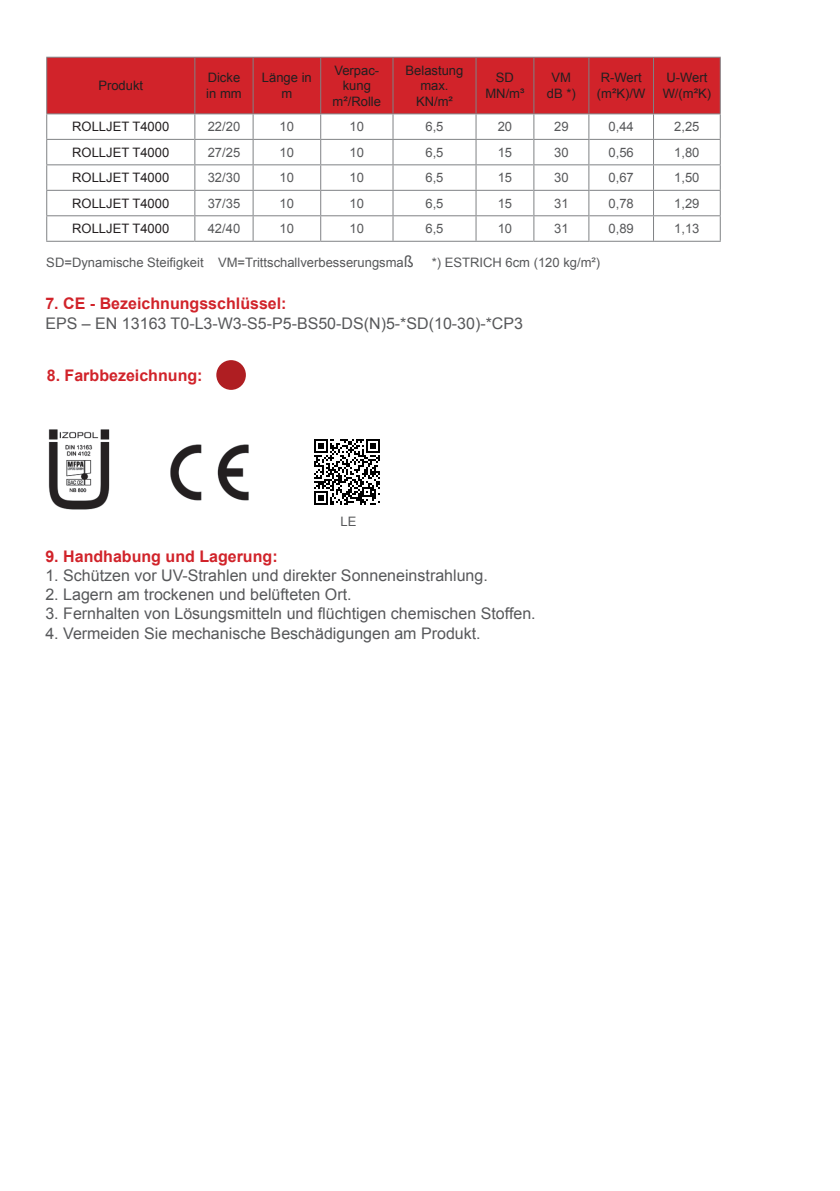
<style>
.page{position:relative;width:840px;height:1191px;background:#fff}
.page>*{position:absolute;margin:0;border:0;box-sizing:border-box;transform-origin:0 0}
.t1{font:16px/19.2px "Arial";color:#57585a}
.t2{font:700 16px "Arial";color:#d1232a}
.t3{font:13px "Arial";color:#57585a}
.t4{font:13px/15.6px "Arial";color:#231f20;text-align:center}
.s1{font-size:16px}
.s2{font-weight:700;color:#d1232a}
</style>
<div class="page">
<div style="left:216px;top:360px;width:30px;height:30px;background:#af1e22;border-radius:50%"></div>
<hr style="left:46px;top:241px;width:148px;height:1px;background:#808285">
<hr style="left:194px;top:241px;width:59px;height:1px;background:#808285">
<hr style="left:253px;top:241px;width:67px;height:1px;background:#808285">
<hr style="left:320px;top:241px;width:73px;height:1px;background:#808285">
<hr style="left:393px;top:241px;width:83px;height:1px;background:#808285">
<hr style="left:476px;top:241px;width:57px;height:1px;background:#808285">
<hr style="left:589px;top:241px;width:64px;height:1px;background:#808285">
<hr style="left:533px;top:241px;width:56px;height:1px;background:#808285">
<svg style="left:46px;top:58px;width:674px;height:183px"></svg>
<hr style="left:653px;top:241px;width:67px;height:1px;background:#808285">
<hr style="left:46px;top:57px;width:149px;height:1px;background:#808285">
<hr style="left:46px;top:58px;width:1px;height:55px;background:#808285">
<hr style="left:195px;top:57px;width:58px;height:1px;background:#808285">
<hr style="left:194px;top:58px;width:1px;height:55px;background:#808285">
<hr style="left:253px;top:57px;width:67px;height:1px;background:#808285">
<hr style="left:252px;top:58px;width:1px;height:55px;background:#808285">
<hr style="left:320px;top:57px;width:73px;height:1px;background:#808285">
<hr style="left:320px;top:58px;width:1px;height:55px;background:#808285">
<hr style="left:393px;top:57px;width:83px;height:1px;background:#808285">
<hr style="left:392px;top:58px;width:1px;height:55px;background:#808285">
<hr style="left:476px;top:57px;width:57px;height:1px;background:#808285">
<hr style="left:475px;top:58px;width:1px;height:55px;background:#808285">
<hr style="left:533px;top:57px;width:55px;height:1px;background:#808285">
<hr style="left:533px;top:58px;width:1px;height:55px;background:#808285">
<hr style="left:588px;top:57px;width:65px;height:1px;background:#808285">
<hr style="left:588px;top:58px;width:1px;height:55px;background:#808285">
<hr style="left:653px;top:57px;width:67px;height:1px;background:#808285">
<hr style="left:652px;top:58px;width:1px;height:55px;background:#808285">
<hr style="left:719px;top:58px;width:1px;height:55px;background:#808285">
<hr style="left:652px;top:113px;width:68px;height:1px;background:#808285">
<hr style="left:46px;top:113px;width:149px;height:1px;background:#808285">
<hr style="left:195px;top:113px;width:58px;height:1px;background:#808285">
<hr style="left:253px;top:113px;width:67px;height:1px;background:#808285">
<hr style="left:320px;top:113px;width:73px;height:1px;background:#808285">
<hr style="left:393px;top:113px;width:83px;height:1px;background:#808285">
<hr style="left:476px;top:113px;width:57px;height:1px;background:#808285">
<hr style="left:588px;top:113px;width:64px;height:1px;background:#808285">
<hr style="left:533px;top:113px;width:55px;height:1px;background:#808285">
<img style="left:48px;top:429px;width:62px;height:81px">
<img style="left:170px;top:444px;width:79px;height:57px">
<img style="left:314px;top:439px;width:66px;height:66px">
<p class="t4" style="left:98px;top:78px;width:46px">Produkt</p>
<p class="t4" style="left:206px;top:70px;width:37px;text-align:left">Dicke in mm</p>
<p class="t4" style="left:262px;top:70px;width:51px">Länge in m</p>
<p class="t4" style="left:332px;top:62px;width:50px">Verpac&shy;kung m²/Rolle</p>
<p class="t4" style="left:405px;top:62px;width:59px">Belastung max.<br>KN/m²</p>
<p class="t4" style="left:485px;top:70px;width:40px">SD<br>MN/m³</p>
<p class="t4" style="left:546px;top:70px;width:30px">VM dB *)</p>
<p class="t4" style="left:596px;top:70px;width:50px;text-align:left">R-Wert (m²K)/W</p>
<p class="t4" style="left:662px;top:70px;width:50px;text-align:left">U-Wert<br>W/(m²K)</p>
<p class="t4" style="left:72px;top:119px;width:99px">ROLLJET T4000</p>
<p class="t3" style="left:207px;top:118px;width:34px">22/20</p>
<p class="t3" style="left:279px;top:118px;width:16px">10</p>
<p class="t3" style="left:349px;top:118px;width:16px">10</p>
<p class="t3" style="left:425px;top:118px;width:20px">6,5</p>
<p class="t3" style="left:497px;top:118px;width:16px">20</p>
<p class="t3" style="left:554px;top:118px;width:16px">29</p>
<p class="t3" style="left:608px;top:118px;width:27px">0,44</p>
<p class="t3" style="left:673px;top:118px;width:27px">2,25</p>
<p class="t4" style="left:72px;top:145px;width:99px">ROLLJET T4000</p>
<p class="t3" style="left:207px;top:144px;width:34px">27/25</p>
<p class="t3" style="left:279px;top:144px;width:16px">10</p>
<p class="t3" style="left:349px;top:144px;width:16px">10</p>
<p class="t3" style="left:425px;top:144px;width:20px">6,5</p>
<p class="t3" style="left:497px;top:144px;width:16px">15</p>
<p class="t3" style="left:554px;top:144px;width:16px">30</p>
<p class="t3" style="left:608px;top:144px;width:27px">0,56</p>
<p class="t3" style="left:673px;top:144px;width:27px">1,80</p>
<p class="t4" style="left:72px;top:170px;width:99px">ROLLJET T4000</p>
<p class="t3" style="left:207px;top:169px;width:34px">32/30</p>
<p class="t3" style="left:279px;top:169px;width:16px">10</p>
<p class="t3" style="left:349px;top:169px;width:16px">10</p>
<p class="t3" style="left:425px;top:169px;width:20px">6,5</p>
<p class="t3" style="left:497px;top:169px;width:16px">15</p>
<p class="t3" style="left:554px;top:169px;width:16px">30</p>
<p class="t3" style="left:608px;top:169px;width:27px">0,67</p>
<p class="t3" style="left:673px;top:169px;width:27px">1,50</p>
<p class="t4" style="left:72px;top:196px;width:99px">ROLLJET T4000</p>
<p class="t3" style="left:207px;top:195px;width:34px">37/35</p>
<p class="t3" style="left:279px;top:195px;width:16px">10</p>
<p class="t3" style="left:349px;top:195px;width:16px">10</p>
<p class="t3" style="left:425px;top:195px;width:20px">6,5</p>
<p class="t3" style="left:497px;top:195px;width:16px">15</p>
<p class="t3" style="left:554px;top:195px;width:16px">31</p>
<p class="t3" style="left:608px;top:195px;width:27px">0,78</p>
<p class="t3" style="left:673px;top:195px;width:27px">1,29</p>
<p class="t4" style="left:72px;top:221px;width:99px">ROLLJET T4000</p>
<p class="t3" style="left:207px;top:220px;width:34px">42/40</p>
<p class="t3" style="left:279px;top:220px;width:16px">10</p>
<p class="t3" style="left:349px;top:220px;width:16px">10</p>
<p class="t3" style="left:425px;top:220px;width:20px">6,5</p>
<p class="t3" style="left:497px;top:220px;width:16px">10</p>
<p class="t3" style="left:554px;top:220px;width:16px">31</p>
<p class="t3" style="left:608px;top:220px;width:27px">0,89</p>
<p class="t3" style="left:673px;top:220px;width:27px">1,13</p>
<p class="t3" style="left:46px;top:254px;width:368px">SD=Dynamische Steifigkeit VM=Trittschallverbesserungsma<span class="s1">ß</span></p>
<p class="t3" style="left:431px;top:254px;width:170px">*) ESTRICH 6cm (120 kg/m²)</p>
<p class="t1" style="left:45px;top:294px;width:479px"><span class="s2">7. CE - Bezeichnungsschlüssel:<br></span>EPS – EN 13163 T0-L3-W3-S5-P5-BS50-DS(N)5-*SD(10-30)-*CP3</p>
<p class="t2" style="left:47px;top:364px;width:157px">8. Farbbezeichnung:</p>
<p class="t3" style="left:340px;top:513px;width:17px">LE</p>
<p class="t2" style="left:45px;top:545px;width:234px">9. Handhabung und Lagerung:</p>
<p class="t1" style="left:45px;top:566px;width:443px">1. Schützen vor UV-Strahlen und direkter Sonneneinstrahlung.</p>
<p class="t1" style="left:45px;top:585px;width:307px">2. Lagern am trockenen und belüfteten Ort.</p>
<p class="t1" style="left:45px;top:604px;width:491px">3. Fernhalten von Lösungsmitteln und flüchtigen chemischen Stoffen.</p>
<p class="t1" style="left:45px;top:623px;width:436px">4. Vermeiden Sie mechanische Beschädigungen am Produkt.</p>
</div>
